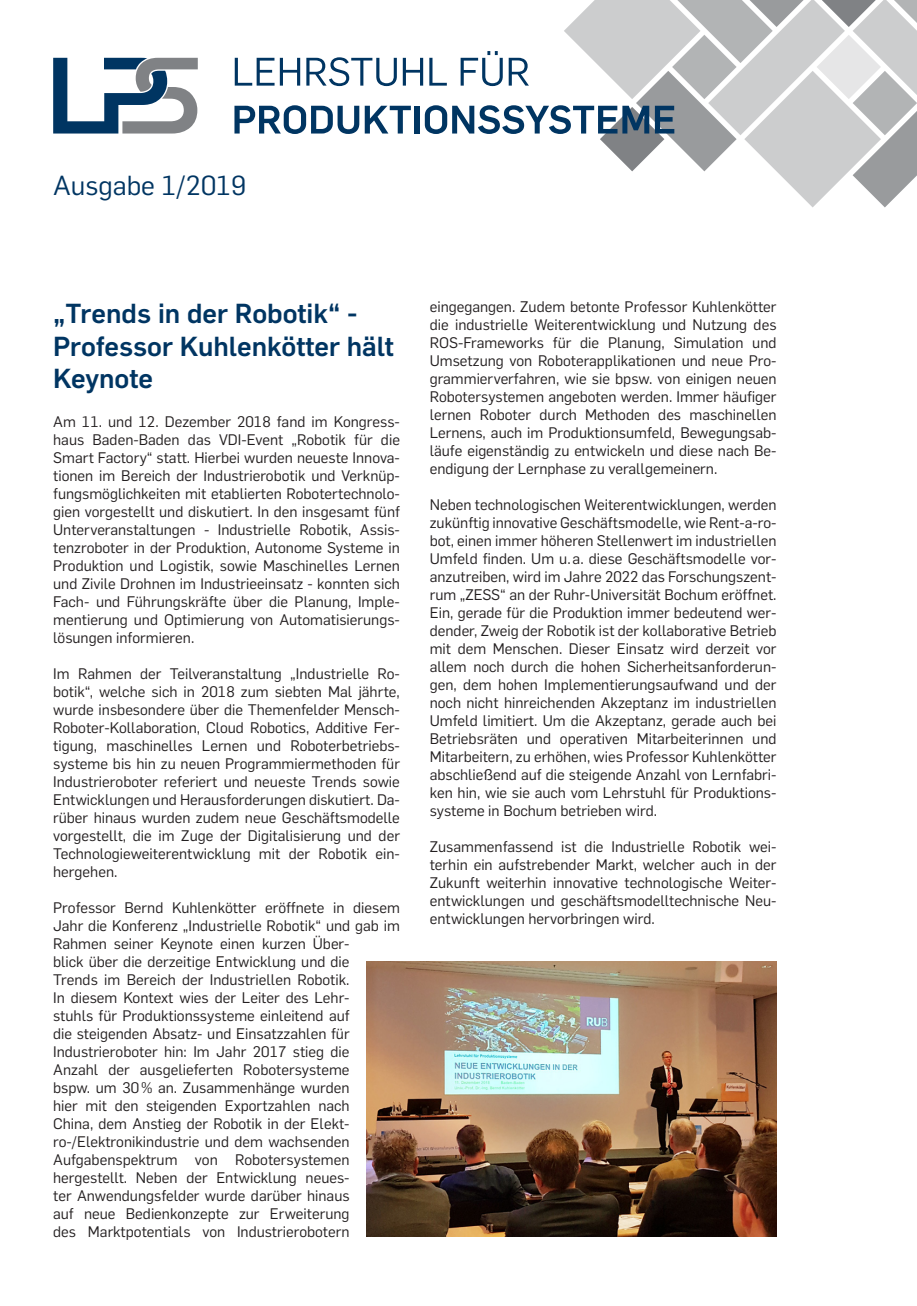
<style>
.page{position:relative;width:917px;height:1306px;background:#fff}
.page>*{position:absolute;margin:0;border:0;box-sizing:border-box;transform-origin:0 0}
.t1{font:700 27px/32.4px "Rub Flama";color:#003562}
.t2{font:27px "Rub Flama";color:#003562}
.t3{font:15px/18px "Rub Flama";color:#231f20;text-align:justify}
</style>
<div class="page">
<svg style="left:234px;top:0;width:682px;height:207px"></svg>
<svg style="left:53px;top:58px;width:145px;height:75px"></svg>
<img style="left:366px;top:962px;width:410px;height:274px">
<p class="t2" style="left:53px;top:166px;width:195px">Ausgabe 1/2019</p>
<p class="t1" style="left:53px;top:295px;width:342px">„Trends in der Robotik“ -<br>Professor Kuhlenkötter hält<br>Keynote</p>
<p class="t3" style="left:53px;top:411px;width:348px">Am 11. und 12. Dezember 2018 fand im Kongress&shy;haus Baden-Baden das VDI-Event „Robotik für die Smart Factory“ statt. Hierbei wurden neueste Innova&shy;tionen im Bereich der Industrierobotik und Verknüp&shy;fungsmöglichkeiten mit etablierten Robotertechnolo&shy;gien vorgestellt und diskutiert. In den insgesamt fünf Unterveranstaltungen - Industrielle Robotik, Assis&shy;tenzroboter in der Produktion, Autonome Systeme in Produktion und Logistik, sowie Maschinelles Lernen und Zivile Drohnen im Industrieeinsatz - konnten sich Fach- und Führungskräfte über die Planung, Imple&shy;mentierung und Optimierung von Automatisierungs&shy;lösungen informieren.</p>
<p class="t3" style="left:53px;top:663px;width:348px">Im Rahmen der Teilveranstaltung „Industrielle Ro&shy;botik“, welche sich in 2018 zum siebten Mal jährte, wurde insbesondere über die Themenfelder Mensch-Roboter-Kollaboration, Cloud Robotics, Additive Fer&shy;tigung, maschinelles Lernen und Roboterbetriebs&shy;systeme bis hin zu neuen Programmiermethoden für Industrieroboter referiert und neueste Trends sowie Entwicklungen und Herausforderungen diskutiert. Da&shy;rüber hinaus wurden zudem neue Geschäftsmodelle vorgestellt, die im Zuge der Digitalisierung und der Technologieweiterentwicklung mit der Robotik ein&shy;hergehen.</p>
<p class="t3" style="left:53px;top:897px;width:348px;text-align:left">Professor Bernd Kuhlenkötter eröffnete in diesem Jahr die Konferenz „Industrielle Robotik“ und gab im Rahmen seiner Keynote einen kurzen Über-<br>blick über die derzeitige Entwicklung und die<br>Trends im Bereich der Industriellen Robotik.<br>In diesem Kontext wies der Leiter des Lehr-<br>stuhls für Produktionssysteme einleitend auf<br>die steigenden Absatz- und Einsatzzahlen für Industrieroboter hin: Im Jahr 2017 stieg die<br>Anzahl der ausgelieferten Robotersysteme<br>bspw. um 30% an. Zusammenhänge wurden<br>hier mit den steigenden Exportzahlen nach<br>China, dem Anstieg der Robotik in der Elekt&shy;ro-/Elektronikindustrie und dem wachsenden Aufgabenspektrum von Robotersystemen hergestellt. Neben der Entwicklung neues-<br>ter Anwendungsfelder wurde darüber hinaus<br>auf neue Bedienkonzepte zur Erweiterung<br>des Marktpotentials von Industrierobotern</p>
<p class="t3" style="left:429px;top:296px;width:348px">eingegangen. Zudem betonte Professor Kuhlenkötter die industrielle Weiterentwicklung und Nutzung des ROS-Frameworks für die Planung, Simulation und Umsetzung von Roboterapplikationen und neue Pro&shy;grammierverfahren, wie sie bpsw. von einigen neuen Robotersystemen angeboten werden. Immer häufiger lernen Roboter durch Methoden des maschinellen Lernens, auch im Produktionsumfeld, Bewegungsab&shy;läufe eigenständig zu entwickeln und diese nach Be&shy;endigung der Lernphase zu verallgemeinern.</p>
<p class="t3" style="left:429px;top:494px;width:348px">Neben technologischen Weiterentwicklungen, werden zukünftig innovative Geschäftsmodelle, wie Rent-a-ro&shy;bot, einen immer höheren Stellenwert im industriellen Umfeld finden. Um u.a. diese Geschäftsmodelle vor&shy;anzutreiben, wird im Jahre 2022 das Forschungszent&shy;rum „ZESS“ an der Ruhr-Universität Bochum eröffnet.<br>Ein, gerade für die Produktion immer bedeutend wer&shy;dender, Zweig der Robotik ist der kollaborative Betrieb mit dem Menschen. Dieser Einsatz wird derzeit vor allem noch durch die hohen Sicherheitsanforderun&shy;gen, dem hohen Implementierungsaufwand und der noch nicht hinreichenden Akzeptanz im industriellen Umfeld limitiert. Um die Akzeptanz, gerade auch bei Betriebsräten und operativen Mitarbeiterinnen und Mitarbeitern, zu erhöhen, wies Professor Kuhlenkötter abschließend auf die steigende Anzahl von Lernfabri&shy;ken hin, wie sie auch vom Lehrstuhl für Produktions&shy;systeme in Bochum betrieben wird.</p>
<p class="t3" style="left:429px;top:836px;width:348px">Zusammenfassend ist die Industrielle Robotik wei&shy;terhin ein aufstrebender Markt, welcher auch in der Zukunft weiterhin innovative technologische Weiter&shy;entwicklungen und geschäftsmodelltechnische Neu&shy;entwicklungen hervorbringen wird.</p>
</div>
